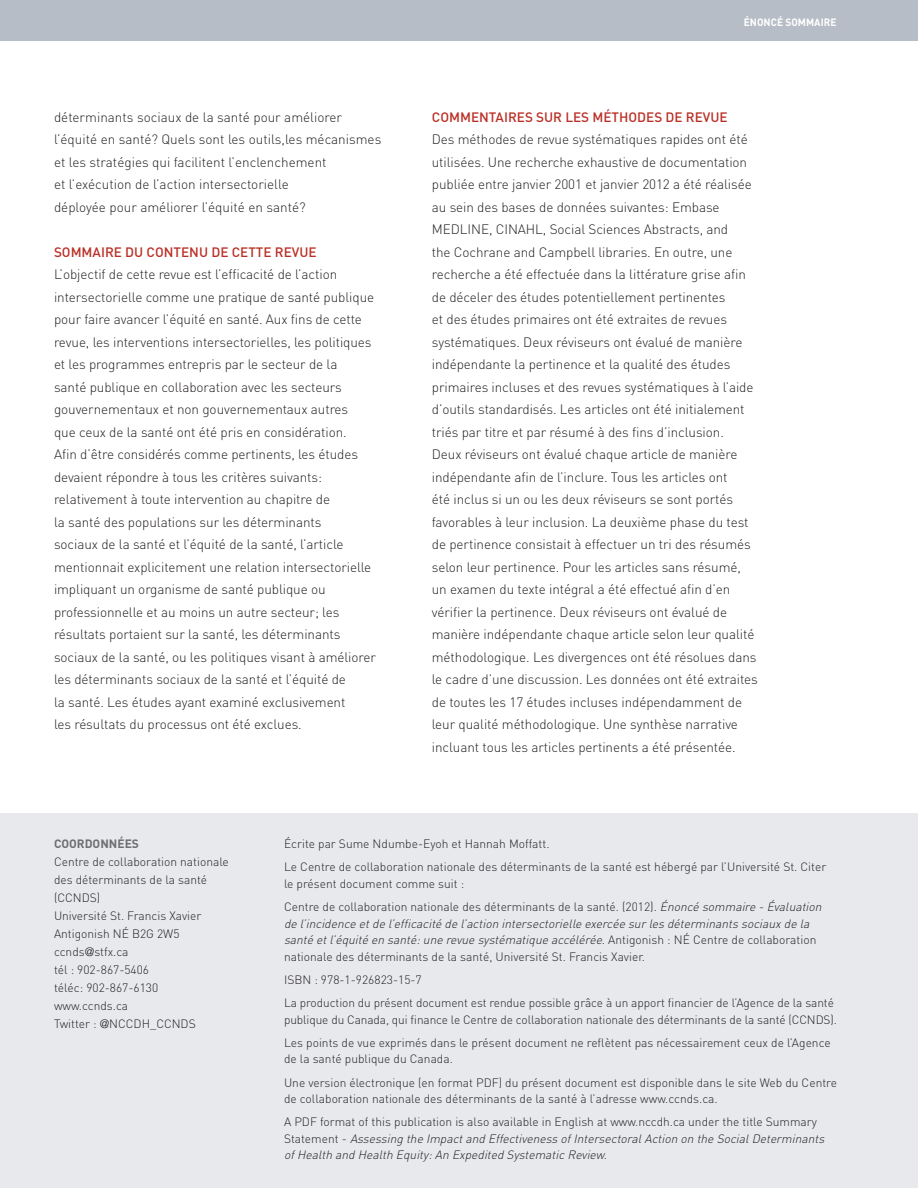
<style>
.page{position:relative;width:918px;height:1188px;background:#fff}
.page>*{position:absolute;margin:0;border:0;box-sizing:border-box;transform-origin:0 0}
.t1{font:300 13.5px/22.5px "DIN";letter-spacing:-.005em;color:#231f20}
.t2{font:500 13.5px "DIN";letter-spacing:.095em;color:#ba2f25}
.t3{font:300 12px/18px "DIN";color:#231f20}
.t4{font:italic 300 12px/16.5px "DIN";color:#231f20}
.t5{font:700 12px "DIN";color:#6d6f71}
.t6{font:700 10.5px "DIN";color:#fff;scale:.96 1}
.s1{font-family:"Avenir"}
.s2{font-style:italic}
.s3{font-style:normal}
</style>
<div class="page">
<div style="left:0;top:0;width:918px;height:41px;background:#b7bdc6"></div>
<div style="left:0;top:813px;width:918px;height:375px;background:#e7e9ec"></div>
<p class="t1" style="left:54px;top:105px;width:329px">déterminants sociaux de la santé pour améliorer l’équité en santé? Quels sont les outils,les mécanismes et les stratégies qui facilitent l’enclenchement<br>et l’exécution de l’action intersectorielle<br>déployée pour améliorer l’équité en santé?</p>
<p class="t2" style="left:54px;top:243px;width:264px">SOMMAI RE DU CONTEN U DE CETTE REVUE</p>
<p class="t1" style="left:54px;top:263px;width:324px">L’objectif de cette revue est l’efficacité de l’action intersectorielle comme une pratique de santé publique pour faire avancer l’équité en santé. Aux fins de cette revue, les interventions intersectorielles, les politiques et les programmes entrepris par le secteur de la<br>santé publique en collaboration avec les secteurs gouvernementaux et non gouvernementaux autres<br>que ceux de la santé ont été pris en considération.<br>Afin d’être considérés comme pertinents, les études devaient répondre à tous les critères suivants: relativement à toute intervention au chapitre de<br>la santé des populations sur les déterminants<br>sociaux de la santé et l’équité de la santé, l’article mentionnait explicitement une relation intersectorielle impliquant un organisme de santé publique ou professionnelle et au moins un autre secteur; les résultats portaient sur la santé, les déterminants sociaux de la santé, ou les politiques visant à améliorer les déterminants sociaux de la santé et l’équité de<br>la santé. Les études ayant examiné exclusivement<br>les résultats du processus ont été exclues.</p>
<p class="t6" style="left:744px;top:15px;width:98px">ÉNONCÉ SOMMAIRE</p>
<p class="t2" style="left:432px;top:108px;width:297px">COMMENTAI RES SUR LES MÉTHODES DE REVUE</p>
<p class="t1" style="left:432px;top:128px;width:328px">Des méthodes de revue systématiques rapides ont été utilisées. Une recherche exhaustive de documentation publiée entre janvier 2001 et janvier 2012 a été réalisée au sein des bases de données suivantes: Embase MEDLINE, CINAHL, Social Sciences Abstracts, and<br>the Cochrane and Campbell libraries. En outre, une recherche a été effectuée dans la littérature grise afin de déceler des études potentiellement pertinentes<br>et des études primaires ont été extraites de revues systématiques. Deux réviseurs ont évalué de manière indépendante la pertinence et la qualité des études primaires incluses et des revues systématiques à l’aide d’outils standardisés. Les articles ont été initialement triés par titre et par résumé à des fins d’inclusion.<br>Deux réviseurs ont évalué chaque article de manière indépendante afin de l’inclure. Tous les articles ont<br>été inclus si un ou les deux réviseurs se sont portés favorables à leur inclusion. La deuxième phase du test de pertinence consistait à effectuer un tri des résumés selon leur pertinence. Pour les articles sans résumé, un examen du texte intégral a été effectué afin d’en vérifier la pertinence. Deux réviseurs ont évalué de manière indépendante chaque article selon leur qualité méthodologique. Les divergences ont été résolues dans le cadre d’une discussion. Les données ont été extraites de toutes les 17 études incluses indépendamment de leur qualité méthodologique. Une synthèse narrative incluant tous les articles pertinents a été présentée.</p>
<p class="t5" style="left:54px;top:836px;width:87px">COORDONNÉES</p>
<p class="t3" style="left:54px;top:853px;width:176px">Centre de collaboration nationale des déterminants de la santé (CCNDS)<br>Université St. Francis Xavier<br>Antigonish NÉ B2G 2W5 ccnds<span class="s1">@</span>stfx.ca<br>tél : 902-867-5406<br>téléc: 902-867-6130 www.ccnds.ca<br>Twitter : <span class="s1">@</span>NCCDH_CCNDS</p>
<p class="t3" style="left:284px;top:832px;width:544px;line-height:23.2px">Écrite par Sume Ndumbe-Eyoh et Hannah Moffatt.<br>Le Centre de collaboration nationale des déterminants de la santé est hébergé par l’Université St. Citer</p>
<p class="t3" style="left:284px;top:872px;width:542px;line-height:23.2px">le présent document comme suit :<br>Centre de collaboration nationale des déterminants de la santé. (2012). <span class="s2">Énoncé sommaire -Évaluation</span></p>
<p class="t4" style="left:284px;top:915px;width:534px">de l’incidence etde l’efficacité de l’action intersectorielle exercée surles déterminants sociauxde la santé etl’équité en santé:une revue systématique accélérée.<span class="s3">A n t i g o n i s h : N É C e n t re d e c o l la b o ra t i o n nationale des déterminants de la santé, Université St. Francis Xavier.</span></p>
<p class="t3" style="left:284px;top:968px;width:551px;line-height:23.2px">ISBN : 978-1-926823-15-7<br>La production du présent document est rendue possible grâce à un apport financier de l’Agence de la santé</p>
<p class="t3" style="left:284px;top:1007px;width:554px;line-height:23.2px">publique du Canada, qui finance le Centre de collaboration nationale des déterminants de la santé (CCNDS).<br>Les points de vue exprimés dans le présent document ne reflètent pas nécessairement ceux de l’Agence</p>
<p class="t3" style="left:284px;top:1047px;width:555px;line-height:23.2px">de la santé publique du Canada.<br>Une version électronique (en format PDF) du présent document est disponible dans le site Web du Centre</p>
<p class="t3" style="left:284px;top:1087px;width:534px;line-height:23.2px">de collaboration nationale des déterminants de la santé à l’adresse www.ccnds.ca.<br>A PDF format of this publication is also available in English at www.nccdh.ca under the title Summary</p>
<p class="t4" style="left:284px;top:1130px;width:545px"><span class="s3">S t a t e m e n t -</span> Assessing the Impactand Effectiveness ofIntersectoralAction on the SocialDeterminants ofHealth and Health Equity:An Expedited Systematic Review.</p>
</div>
